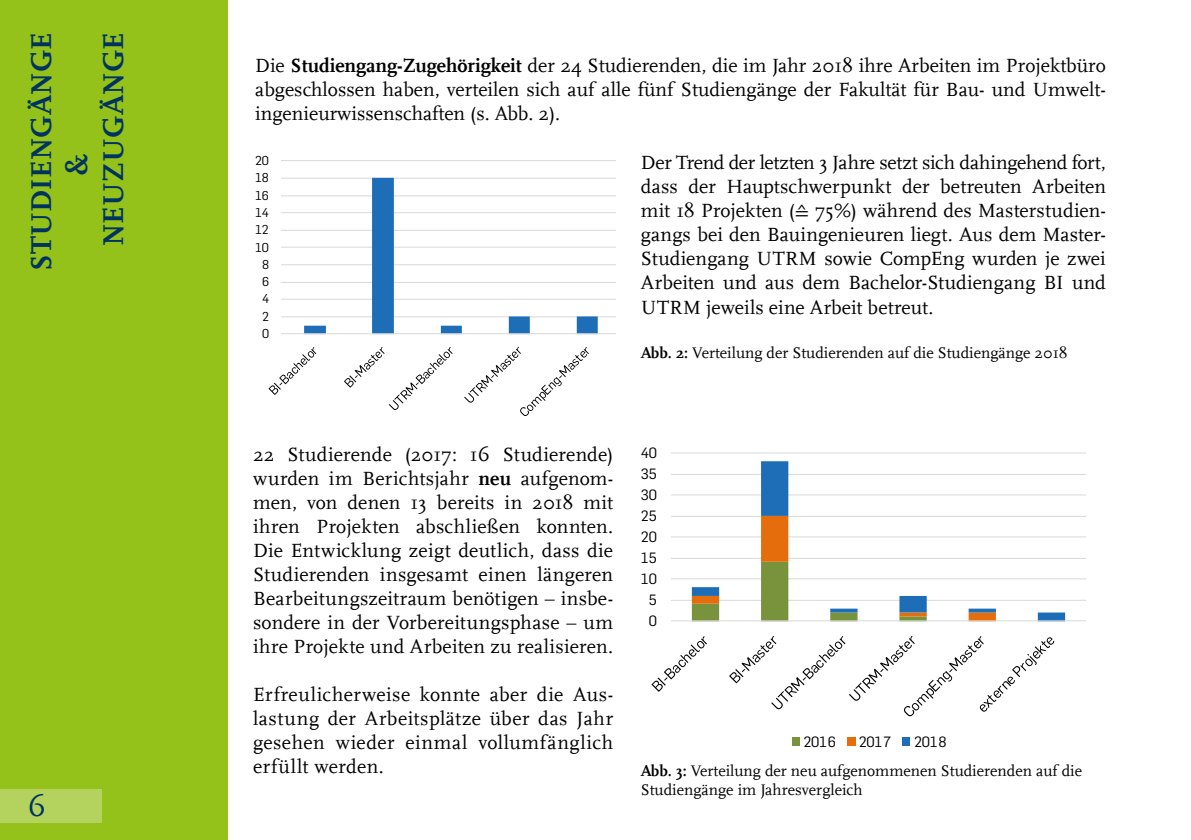
<style>
.page{position:relative;width:1191px;height:840px;background:#fff}
.page>*{position:absolute;margin:0;border:0;box-sizing:border-box;transform-origin:0 0}
.t1{font:700 30px "RUB Scala MZ";letter-spacing:.01em;color:#003460}
.t2{font:30px "RUB Scala MZ";color:#003460}
.t3{font:20px/24px "RUB Scala MZ";letter-spacing:.01em;color:#000;text-align:justify}
.t4{font:16px/19.2px "RUB Scala MZ";color:#000}
.t5{font:14.6px "Rub Flama";letter-spacing:-.025em;color:#000}
.t6{font:12.6px "Rub Flama";letter-spacing:-.025em;color:#000}
.s1{font-weight:700}
.s2{font-family:"Cambria Math"}
</style>
<div class="page">
<div style="left:0;top:0;width:227px;height:839px;background:#94c11a"></div>
<div style="left:0;top:788px;width:101px;height:34px;background:#b3d35e"></div>
<hr style="left:671px;top:452px;width:415px;height:1px;background:#d9d9d9">
<hr style="left:671px;top:473px;width:415px;height:1px;background:#d9d9d9">
<hr style="left:671px;top:494px;width:415px;height:1px;background:#d9d9d9">
<hr style="left:671px;top:515px;width:415px;height:1px;background:#d9d9d9">
<hr style="left:671px;top:536px;width:415px;height:1px;background:#d9d9d9">
<hr style="left:671px;top:557px;width:415px;height:1px;background:#d9d9d9">
<hr style="left:671px;top:578px;width:415px;height:1px;background:#d9d9d9">
<hr style="left:671px;top:599px;width:415px;height:1px;background:#d9d9d9">
<svg style="left:692px;top:461px;width:373px;height:159px"></svg>
<hr style="left:671px;top:620px;width:415px;height:1px;background:#d9d9d9">
<svg style="left:651px;top:636px;width:56px;height:55px"></svg>
<svg style="left:729px;top:636px;width:325px;height:80px"></svg>
<div style="left:792px;top:737px;width:8px;height:8px;background:#78933c"></div>
<div style="left:847px;top:737px;width:8px;height:8px;background:#e56d0b"></div>
<div style="left:902px;top:737px;width:8px;height:8px;background:#1d6eb7"></div>
<hr style="left:281px;top:160px;width:334px;height:1px;background:#d9d9d9">
<hr style="left:281px;top:178px;width:334px;height:1px;background:#d9d9d9">
<hr style="left:281px;top:195px;width:334px;height:1px;background:#d9d9d9">
<hr style="left:281px;top:212px;width:334px;height:1px;background:#d9d9d9">
<hr style="left:281px;top:230px;width:334px;height:1px;background:#d9d9d9">
<hr style="left:281px;top:246px;width:334px;height:1px;background:#d9d9d9">
<hr style="left:281px;top:264px;width:334px;height:1px;background:#d9d9d9">
<hr style="left:281px;top:282px;width:334px;height:1px;background:#d9d9d9">
<hr style="left:281px;top:298px;width:334px;height:1px;background:#d9d9d9">
<hr style="left:281px;top:316px;width:334px;height:1px;background:#d9d9d9">
<svg style="left:304px;top:178px;width:294px;height:155px"></svg>
<hr style="left:281px;top:333px;width:334px;height:1px;background:#d9d9d9">
<svg style="left:268px;top:347px;width:48px;height:48px"></svg>
<svg style="left:344px;top:347px;width:109px;height:63px"></svg>
<svg style="left:464px;top:346px;width:125px;height:70px"></svg>
<h1 class="t1" style="left:19px;top:271px;width:240px;rotate:-90deg">STUDIENGÄNGE</h1>
<h1 class="t1" style="left:55px;top:175px;width:23px;rotate:-90deg">&amp;</h1>
<h1 class="t1" style="left:91px;top:246px;width:215px;rotate:-90deg">NEUZUGÄNGE</h1>
<h1 class="t2" style="left:28px;top:785px;width:20px">6</h1>
<p class="t3" style="left:255px;top:53px;width:852px">Die <span class="s1">Studiengang-Zugehörigkeit</span> der 24 Studierenden, die im Jahr 2018 ihre Arbeiten im Projektbüro abgeschlossen haben, verteilen sich auf alle fünf Studiengänge der Fakultät für Bau- und Umwelt&shy;ingenieurwissenschaften (s. Abb. 2).</p>
<p class="t3" style="left:641px;top:150px;width:466px">Der Trend der letzten 3 Jahre setzt sich dahingehend fort, dass der Hauptschwerpunkt der betreuten Arbeiten mit 18 Projekten (<span class="s2">≙</span> 75%) während des Masterstudien&shy;gangs bei den Bauingenieuren liegt. Aus dem Master-Studiengang UTRM sowie CompEng wurden je zwei Arbeiten und aus dem Bachelor-Studiengang BI und UTRM jeweils eine Arbeit betreut.</p>
<p class="t6" style="left:255px;top:152px;width:15px">20</p>
<p class="t6" style="left:255px;top:169px;width:15px">18</p>
<p class="t6" style="left:255px;top:186px;width:15px">16</p>
<p class="t6" style="left:255px;top:204px;width:15px">14</p>
<p class="t6" style="left:255px;top:221px;width:15px">12</p>
<p class="t6" style="left:255px;top:238px;width:15px">10</p>
<p class="t6" style="left:262px;top:255px;width:9px">8</p>
<p class="t6" style="left:262px;top:273px;width:9px">6</p>
<p class="t6" style="left:262px;top:290px;width:9px">4</p>
<p class="t6" style="left:262px;top:307px;width:9px">2</p>
<p class="t6" style="left:262px;top:325px;width:9px">0</p>
<p class="t4" style="left:641px;top:342px;width:428px"><span class="s1">Abb. 2:</span> Verteilung der Studierenden auf die Studiengänge 2018</p>
<p class="t3" style="left:253px;top:441px;width:362px">22 Studierende (2017: 16 Studierende) wurden im Berichtsjahr <span class="s1">neu</span> aufgenom&shy;men, von denen 13 bereits in 2018 mit ihren Projekten abschließen konnten.<br>Die Entwicklung zeigt deutlich, dass die Studierenden insgesamt einen längeren Bearbeitungszeitraum benötigen – insbe&shy;sondere in der Vorbereitungsphase – um ihre Projekte und Arbeiten zu realisieren.</p>
<p class="t3" style="left:253px;top:681px;width:362px">Erfreulicherweise konnte aber die Aus&shy;lastung der Arbeitsplätze über das Jahr gesehen wieder einmal vollumfänglich erfüllt werden.</p>
<p class="t5" style="left:641px;top:442px;width:17px">40</p>
<p class="t5" style="left:641px;top:463px;width:17px">35</p>
<p class="t5" style="left:641px;top:484px;width:17px">30</p>
<p class="t5" style="left:641px;top:505px;width:17px">25</p>
<p class="t5" style="left:641px;top:526px;width:17px">20</p>
<p class="t5" style="left:641px;top:547px;width:17px">15</p>
<p class="t5" style="left:641px;top:568px;width:17px">10</p>
<p class="t5" style="left:649px;top:589px;width:10px">5</p>
<p class="t5" style="left:649px;top:610px;width:10px">0</p>
<p class="t5" style="left:803px;top:730px;width:34px">2016</p>
<p class="t5" style="left:859px;top:730px;width:34px">2017</p>
<p class="t5" style="left:914px;top:730px;width:34px">2018</p>
<p class="t4" style="left:641px;top:759px;width:443px"><span class="s1">Abb. 3:</span> Verteilung der neu aufgenommenen Studierenden auf die<br>Studiengänge im Jahresvergleich</p>
</div>
